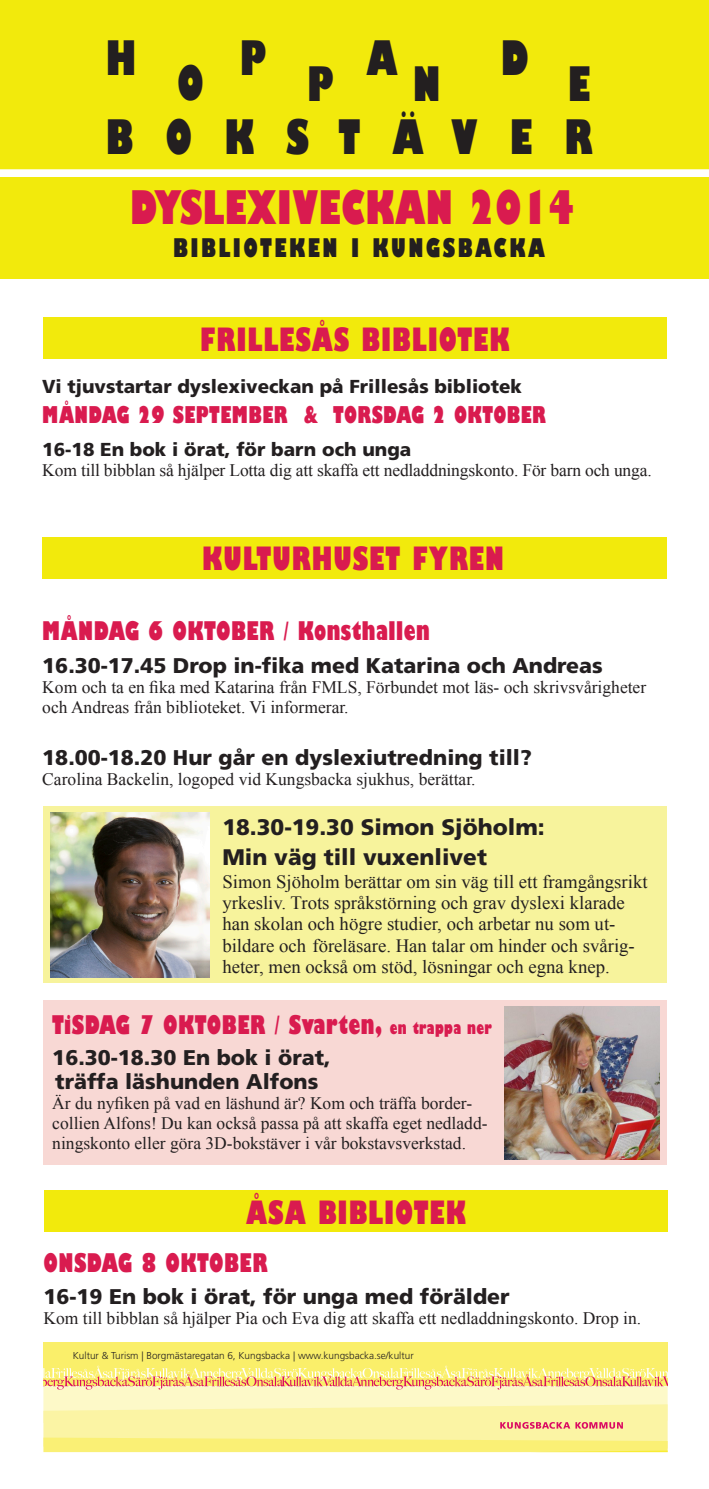
<style>
.page{position:relative;width:709px;height:1489px;background:#fff}
.page>*{position:absolute;margin:0;border:0;box-sizing:border-box;transform-origin:0 0}
.t1{font:800 condensed 46.25px "Gill Sans";color:#231f20}
.t2{font:800 condensed 45px "Gill Sans";letter-spacing:.01em;color:#d91b4f}
.t3{font:800 condensed 31.25px "Gill Sans";letter-spacing:.03em;color:#d91b4f}
.t4{font:800 condensed 25px "Gill Sans";letter-spacing:.02em;color:#d91b4f}
.t5{font:800 condensed 25px "Gill Sans";letter-spacing:.1em;color:#231f20}
.t6{font:900 22.5px "Frutiger LT";color:#231f20}
.t7{font:800 condensed 22.5px "Gill Sans";letter-spacing:.02em;color:#d91b4f}
.t8{font:900 21.25px/23.8px "Frutiger LT";color:#231f20}
.t9{font:18.75px/21.2px "Times New Roman";color:#231f20}
.t10{font:900 18.75px "Frutiger LT";color:#231f20}
.t11{font:17.5px/20px "Times New Roman";color:#231f20}
.t12{font:300 10px "Frutiger LT";color:#231f20}
.s1{font-size:16.25px}
</style>
<div class="page">
<div style="left:43px;top:1000px;width:623px;height:164px;background:#f8d8d4"></div>
<div style="left:43px;top:1342px;width:624px;height:44px;background:#faef6a"></div>
<svg style="left:43px;top:1365px;width:624px;height:86px;background:#faec9c"></svg>
<div style="left:43px;top:806px;width:623px;height:176px;background:#f7f39c"></div>
<div style="left:0;top:0;width:709px;height:169px;background:#f2ea0c"></div>
<div style="left:0;top:177px;width:709px;height:101px;background:#f2ea0c"></div>
<div style="left:42px;top:537px;width:624px;height:42px;background:#f2ea0c"></div>
<div style="left:44px;top:1190px;width:623px;height:42px;background:#f2ea0c"></div>
<div style="left:43px;top:317px;width:623px;height:42px;background:#f2ea0c"></div>
<img style="left:50px;top:812px;width:159px;height:164px">
<img style="left:505px;top:1006px;width:154px;height:153px">
<p class="t1" style="left:106px;top:29px;width:32px">H</p>
<p class="t1" style="left:240px;top:29px;width:28px">P</p>
<p class="t1" style="left:366px;top:29px;width:33px">A</p>
<p class="t1" style="left:501px;top:29px;width:29px">D</p>
<p class="t1" style="left:177px;top:54px;width:28px">0</p>
<p class="t1" style="left:307px;top:55px;width:28px">P</p>
<p class="t1" style="left:413px;top:55px;width:29px">N</p>
<p class="t1" style="left:568px;top:55px;width:24px">E</p>
<p class="t1" style="left:106px;top:108px;width:488px">B O K S T Ä V E R</p>
<p class="t2" style="left:130px;top:179px;width:446px">DYSLEXIVECKAN 2014</p>
<p class="t5" style="left:173px;top:232px;width:373px">BIBLIOTEKEN I KUNGSBACKA</p>
<p class="t3" style="left:200px;top:320px;width:311px">FRILLESÅS BIBLIOTEK</p>
<p class="t10" style="left:42px;top:375px;width:481px">Vi tjuvstartar dyslexiveckan på Frillesås bibliotek</p>
<p class="t7" style="left:42px;top:400px;width:505px">MÅNDAG 29 SEPTEMBER &amp; TORSDAG 2 OKTOBER</p>
<p class="t10" style="left:42px;top:437px;width:370px">16-18 En bok i örat, för barn och unga</p>
<p class="t11" style="left:42px;top:459px;width:611px">Kom till bibblan så hjälper Lotta dig att skaffa ett nedladdningskonto. För barn och unga.</p>
<p class="t3" style="left:202px;top:538px;width:303px">KULTURHUSET FYREN</p>
<p class="t4" style="left:42px;top:615px;width:389px">MÅNDAG 6 OKTOBER / Konsthallen</p>
<p class="t8" style="left:42px;top:653px;width:562px">16.30-17.45 Drop in-fika med Katarina och Andreas</p>
<p class="t11" style="left:42px;top:676px;width:605px">Kom och ta en fika med Katarina från FMLS, Förbundet mot läs- och skrivsvårigheter och Andreas från biblioteket. Vi informerar.</p>
<p class="t8" style="left:42px;top:746px;width:491px">18.00-18.20 Hur går en dyslexiutredning till?</p>
<p class="t11" style="left:42px;top:769px;width:435px">Carolina Backelin, logoped vid Kungsbacka sjukhus, berättar.</p>
<p class="t6" style="left:222px;top:813px;width:324px">18.30-19.30 Simon Sjöholm:</p>
<p class="t6" style="left:222px;top:843px;width:266px">Min väg till vuxenlivet</p>
<p class="t9" style="left:222px;top:870px;width:427px">Simon Sjöholm berättar om sin väg till ett framgångsrikt yrkesliv. Trots språkstörning och grav dyslexi klarade han skolan och högre studier, och arbetar nu som ut-</p>
<p class="t9" style="left:222px;top:934px;width:414px">bildare och föreläsare. Han talar om hinder och svårig-</p>
<p class="t9" style="left:222px;top:955px;width:389px">heter, men också om stöd, lösningar och egna knep.</p>
<p class="t4" style="left:52px;top:1009px;width:441px">TiSDAG 7 OKTOBER / Svarten, <span class="s1">en trappa ner</span></p>
<p class="t8" style="left:52px;top:1046px;width:280px">16.30-18.30 En bok i örat, träffa läshunden Alfons</p>
<p class="t11" style="left:52px;top:1093px;width:421px">Är du nyfiken på vad en läshund är? Kom och träffa border-</p>
<p class="t11" style="left:52px;top:1113px;width:437px">collien Alfons! Du kan också passa på att skaffa eget nedladd&shy;ningskonto eller göra 3D-bokstäver i vår bokstavsverkstad.</p>
<p class="t3" style="left:246px;top:1193px;width:221px">ÅSA BIBLIOTEK</p>
<p class="t4" style="left:43px;top:1246px;width:226px">ONSDAG 8 OKTOBER</p>
<p class="t8" style="left:43px;top:1284px;width:468px">16-19 En bok i örat, för unga med förälder</p>
<p class="t11" style="left:43px;top:1308px;width:599px">Kom till bibblan så hjälper Pia och Eva dig att skaffa ett nedladdningskonto. Drop in.</p>
<p class="t12" style="left:73px;top:1349px;width:342px">Kultur &amp; Turism | Borgmästaregatan 6, Kungsbacka | www.kungsbacka.se/kultur</p>
</div>
